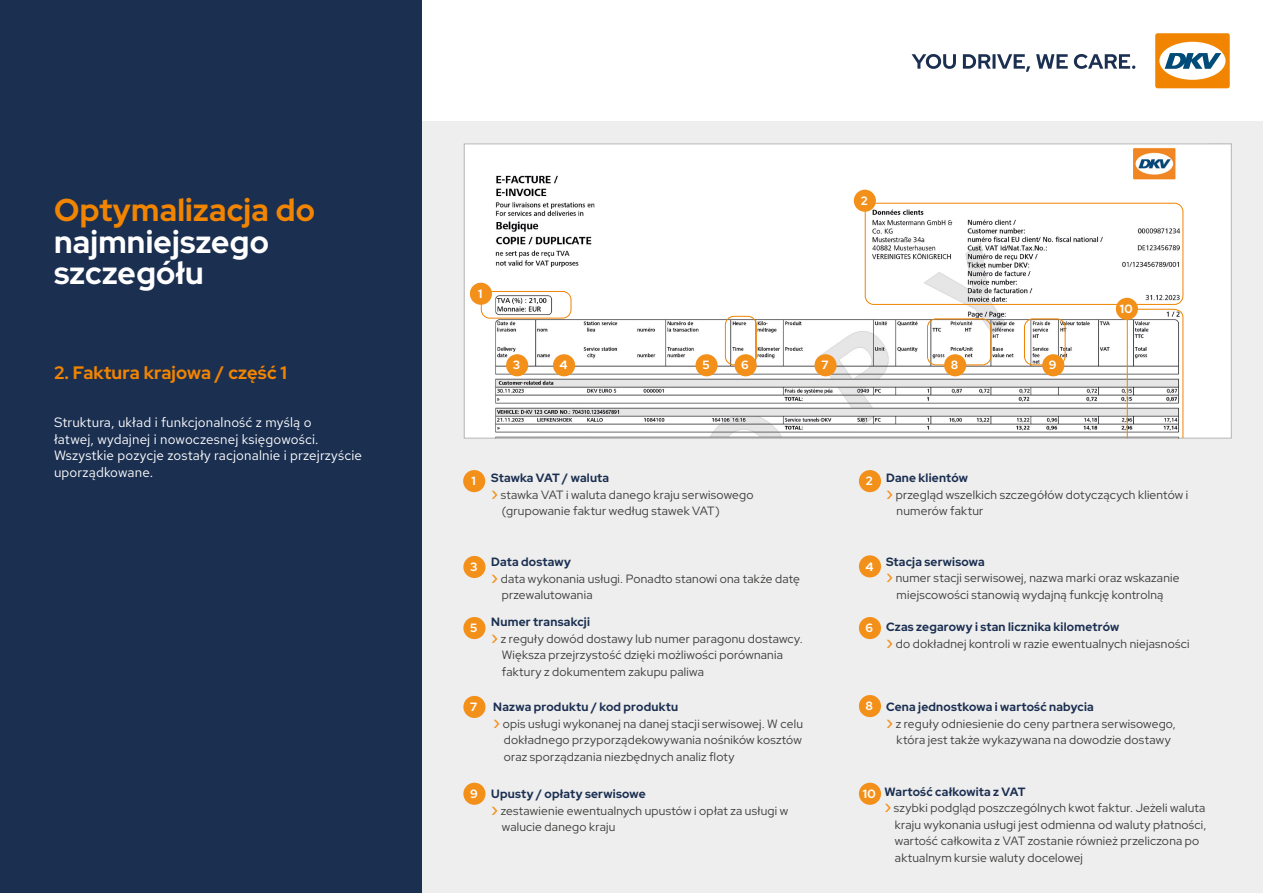
<style>
.page{position:relative;width:1263px;height:893px;background:#fff}
.page>*{position:absolute;margin:0;border:0;box-sizing:border-box;transform-origin:0 0}
.t1{font:800 31.5px/31.5px "Red Hat Display";letter-spacing:.01em;color:#fff}
.t2{font:800 31.5px "Red Hat Display";letter-spacing:.01em;color:#f18400}
.t3{font:800 18px "Red Hat Display";letter-spacing:.01em;color:#f18400}
.t4{font:300 13.5px/16.5px "Red Hat Text";letter-spacing:.01em;color:#fff}
.t5{font:12px/16.5px "Red Hat Display";letter-spacing:.02em;color:#3c3c3b}
.t6{font:700 12px "Red Hat Display";letter-spacing:.02em;color:#1b2f51}
.t7{font:700 12px "Red Hat Display";color:#fff}
.s1{font-family:"Red Hat Text";font-weight:500;font-size:16.5px;color:#f3901a}
.s2{font-weight:700;color:#1b2f51}
</style>
<div class="page">
<div style="left:422px;top:121px;width:841px;height:772px;background:#eee"></div>
<div style="left:0;top:0;width:422px;height:893px;background:#1b2f51"></div>
<svg style="left:911px;top:54px;width:224px;height:18px"></svg>
<svg style="left:1154px;top:32px;width:77px;height:58px"></svg>
<div style="left:1155px;top:33px;width:75px;height:55px;background:#f18400;border-radius:2px"></div>
<div style="left:1159px;top:42px;width:66px;height:38px;background:#fff;border-radius:50%"></div>
<svg style="left:1165px;top:53px;width:56px;height:16px"></svg>
<div style="left:463px;top:470px;width:22px;height:22px;background:#f3901a;border-radius:50%"></div>
<div style="left:859px;top:617px;width:22px;height:22px;background:#f3901a;border-radius:50%"></div>
<div style="left:859px;top:470px;width:22px;height:22px;background:#f3901a;border-radius:50%"></div>
<div style="left:859px;top:555px;width:22px;height:22px;background:#f3901a;border-radius:50%"></div>
<div style="left:463px;top:696px;width:22px;height:22px;background:#f3901a;border-radius:50%"></div>
<div style="left:463px;top:783px;width:22px;height:22px;background:#f3901a;border-radius:50%"></div>
<div style="left:463px;top:556px;width:22px;height:22px;background:#f3901a;border-radius:50%"></div>
<div style="left:463px;top:617px;width:22px;height:22px;background:#f3901a;border-radius:50%"></div>
<div style="left:859px;top:695px;width:22px;height:22px;background:#f3901a;border-radius:50%"></div>
<div style="left:859px;top:783px;width:22px;height:22px;background:#f3901a;border-radius:50%"></div>
<div style="left:464px;top:144px;width:767px;height:294px;background:#fff"></div>
<img style="left:469px;top:148px;width:715px;height:288px">
<div style="left:481px;top:291px;width:90px;height:27px;border:1px solid #f08300;border-radius:9px"></div>
<div style="left:865px;top:203px;width:318px;height:102px;border:1px solid #f08300;border-radius:9px"></div>
<svg style="left:1126px;top:308px;width:58px;height:131px"></svg>
<div style="left:725px;top:316px;width:32px;height:49px;border:1px solid #f08300;border-radius:9px"></div>
<div style="left:927px;top:318px;width:64px;height:47px;border:1px solid #f08300;border-radius:9px"></div>
<div style="left:1024px;top:318px;width:41px;height:47px;border:1px solid #f08300;border-radius:9px"></div>
<div style="left:470px;top:283px;width:22px;height:22px;background:#f3901a;border-radius:50%"></div>
<div style="left:734px;top:354px;width:23px;height:22px;background:#f3901a;border-radius:50%"></div>
<div style="left:854px;top:190px;width:22px;height:22px;background:#f3901a;border-radius:50%"></div>
<div style="left:553px;top:354px;width:22px;height:22px;background:#f3901a;border-radius:50%"></div>
<div style="left:814px;top:354px;width:23px;height:22px;background:#f3901a;border-radius:50%"></div>
<div style="left:1042px;top:354px;width:22px;height:22px;background:#f3901a;border-radius:50%"></div>
<div style="left:506px;top:354px;width:22px;height:22px;background:#f3901a;border-radius:50%"></div>
<div style="left:695px;top:354px;width:23px;height:22px;background:#f3901a;border-radius:50%"></div>
<div style="left:944px;top:354px;width:22px;height:22px;background:#f3901a;border-radius:50%"></div>
<div style="left:1116px;top:298px;width:22px;height:22px;background:#f3901a;border-radius:50%"></div>
<h1 class="t2" style="left:54px;top:190px;width:262px">Optymalizacja do</h1>
<h1 class="t1" style="left:54px;top:226px;width:216px">najmniejszego szczegółu</h1>
<h2 class="t3" style="left:54px;top:361px;width:234px">2. Faktura krajowa / część 1</h2>
<p class="t4" style="left:54px;top:414px;width:310px">Struktura, układ i funkcjonalność z myślą o<br>łatwej, wydajnej i nowoczesnej księgowości.<br>Wszystkie pozycje zostały racjonalnie i przejrzyście uporządkowane.</p>
<p class="t7" style="left:861px;top:193px;width:8px">2</p>
<p class="t7" style="left:478px;top:286px;width:6px">1</p>
<p class="t7" style="left:513px;top:357px;width:9px">3</p>
<p class="t7" style="left:559px;top:357px;width:10px">4</p>
<p class="t7" style="left:702px;top:357px;width:9px">5</p>
<p class="t7" style="left:821px;top:357px;width:9px">7</p>
<p class="t7" style="left:951px;top:357px;width:9px">8</p>
<p class="t7" style="left:1049px;top:357px;width:9px">9</p>
<p class="t7" style="left:741px;top:357px;width:9px">6</p>
<p class="t7" style="left:1120px;top:301px;width:14px">10</p>
<p class="t7" style="left:472px;top:473px;width:6px">1</p>
<p class="t6" style="left:491px;top:470px;width:119px">Stawka VAT / waluta</p>
<p class="t5" style="left:491px;top:486px;width:264px"><span class="s1">›</span> stawka VAT i waluta danego kraju serwisowego</p>
<p class="t5" style="left:502px;top:503px;width:219px">(grupowanie faktur według stawek VAT)</p>
<p class="t7" style="left:866px;top:473px;width:8px">2</p>
<p class="t6" style="left:886px;top:470px;width:83px">Dane klientów</p>
<p class="t5" style="left:886px;top:486px;width:304px"><span class="s1">›</span> przegląd wszelkich szczegółów dotyczących klientów i</p>
<p class="t5" style="left:897px;top:503px;width:88px">numerów faktur</p>
<p class="t7" style="left:470px;top:559px;width:9px">3</p>
<p class="t6" style="left:491px;top:554px;width:81px">Data dostawy</p>
<p class="t5" style="left:491px;top:570px;width:310px"><span class="s1">›</span> data wykonania usługi. Ponadto stanowi ona także datę</p>
<p class="t5" style="left:502px;top:586px;width:92px">przewalutowania</p>
<p class="t7" style="left:865px;top:558px;width:10px">4</p>
<p class="t6" style="left:886px;top:554px;width:100px">Stacja serwisowa</p>
<p class="t5" style="left:886px;top:569px;width:295px"><span class="s1">›</span> numer stacji serwisowej, nazwa marki oraz wskazanie</p>
<p class="t5" style="left:897px;top:586px;width:268px">miejscowości stanowią wydajną funkcję kontrolną</p>
<p class="t7" style="left:470px;top:620px;width:9px">5</p>
<p class="t6" style="left:491px;top:614px;width:100px">Numer transakcji</p>
<p class="t5" style="left:491px;top:630px;width:313px"><span class="s1">›</span> z reguły dowód dostawy lub numer paragonu dostawcy.</p>
<p class="t5" style="left:502px;top:646px;width:283px">Większa przejrzystość dzięki możliwości porównania</p>
<p class="t5" style="left:502px;top:663px;width:204px">faktury z dokumentem zakupu paliwa</p>
<p class="t7" style="left:865px;top:620px;width:9px">6</p>
<p class="t5" style="left:886px;top:619px;width:305px"><span class="s2">Czas zegarowy i stan licznika kilometrów<br></span><span class="s1">›</span> do dokładnej kontroli w razie ewentualnych niejasności</p>
<p class="t7" style="left:470px;top:699px;width:9px">7</p>
<p class="t6" style="left:493px;top:699px;width:187px">Nazwa produktu / kod produktu</p>
<p class="t5" style="left:493px;top:715px;width:311px"><span class="s1">›</span> opis usługi wykonanej na danej stacji serwisowej. W celu</p>
<p class="t5" style="left:504px;top:731px;width:300px">dokładnego przyporządekowywania nośników kosztów</p>
<p class="t5" style="left:504px;top:748px;width:232px">oraz sporządzania niezbędnych analiz floty</p>
<p class="t7" style="left:866px;top:698px;width:9px">8</p>
<p class="t6" style="left:886px;top:699px;width:209px">Cena jednostkowa i wartość nabycia</p>
<p class="t5" style="left:886px;top:715px;width:291px"><span class="s1">›</span> z reguły odniesienie do ceny partnera serwisowego,</p>
<p class="t5" style="left:897px;top:732px;width:276px">która jest także wykazywana na dowodzie dostawy</p>
<p class="t7" style="left:470px;top:786px;width:9px">9</p>
<p class="t6" style="left:491px;top:786px;width:156px">Upusty / opłaty serwisowe</p>
<p class="t5" style="left:491px;top:802px;width:299px"><span class="s1">›</span> zestawienie ewentualnych upustów i opłat za usługi w</p>
<p class="t5" style="left:502px;top:818px;width:115px">walucie danego kraju</p>
<p class="t7" style="left:863px;top:786px;width:14px">10</p>
<p class="t6" style="left:884px;top:784px;width:143px">Wartość całkowita z VAT</p>
<p class="t5" style="left:884px;top:800px;width:323px"><span class="s1">›</span> szybki podgląd poszczególnych kwot faktur. Jeżeli waluta</p>
<p class="t5" style="left:895px;top:816px;width:313px">kraju wykonania usługi jest odmienna od waluty płatności,</p>
<p class="t5" style="left:895px;top:833px;width:306px">wartość całkowita z VAT zostanie również przeliczona po</p>
<p class="t5" style="left:895px;top:849px;width:190px">aktualnym kursie waluty docelowej</p>
</div>
